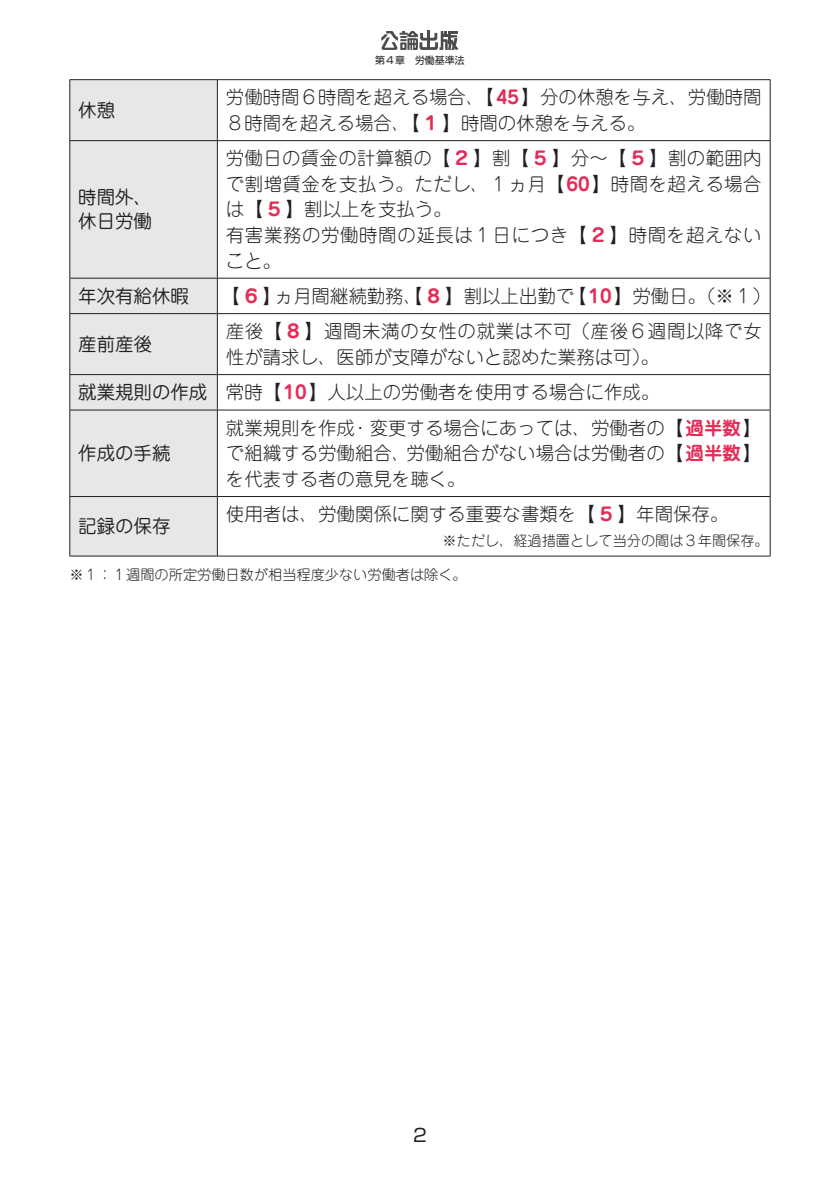
<style>
.page{position:relative;width:840px;height:1191px;background:#fff}
.page>*{position:absolute;margin:0;border:0;box-sizing:border-box;transform-origin:0 0}
.t1{font:300 18.4px/25.6px "Jun 101 Pro";color:#231f20}
.t2{font:300 18.4px/25.6px "Jun 101 Pro";letter-spacing:.025em;color:#231f20}
.t3{font:300 18.4px/25.6px "Jun 101 Pro";letter-spacing:.035em;color:#231f20}
.t4{font:18.4px/24px "Jun 201 Pro";color:#231f20}
.t5{font:18px "Shin Go Pro";color:#231f20}
.t6{font:300 14.2px "Jun 101 Pro";color:#231f20}
.t7{font:10px "Shin Go Pro";color:#231f20}
.s1{font-family:"Jun 501 Pro";font-weight:700;color:#e42c57}
.s2{font-family:"Jun 201 Pro";font-weight:400}
</style>
<div class="page">
<svg style="left:381px;top:31px;width:77px;height:19px"></svg>
<div style="left:70px;top:80px;width:147px;height:476px;background:#e6e7e9"></div>
<hr style="left:69px;top:79px;width:148px;height:1px;background:#231f20">
<hr style="left:69px;top:80px;width:1px;height:60px;background:#231f20">
<hr style="left:217px;top:79px;width:553px;height:1px;background:#231f20">
<hr style="left:217px;top:80px;width:1px;height:60px;background:#231f20">
<hr style="left:769px;top:80px;width:1px;height:60px;background:#231f20">
<hr style="left:69px;top:140px;width:148px;height:1px;background:#231f20">
<hr style="left:69px;top:141px;width:1px;height:137px;background:#231f20">
<hr style="left:217px;top:140px;width:553px;height:1px;background:#231f20">
<hr style="left:217px;top:141px;width:1px;height:137px;background:#231f20">
<hr style="left:769px;top:141px;width:1px;height:137px;background:#231f20">
<hr style="left:69px;top:278px;width:148px;height:1px;background:#231f20">
<hr style="left:69px;top:278px;width:1px;height:35px;background:#231f20">
<hr style="left:217px;top:278px;width:553px;height:1px;background:#231f20">
<hr style="left:217px;top:278px;width:1px;height:35px;background:#231f20">
<hr style="left:769px;top:278px;width:1px;height:35px;background:#231f20">
<hr style="left:69px;top:313px;width:148px;height:1px;background:#231f20">
<hr style="left:69px;top:314px;width:1px;height:60px;background:#231f20">
<hr style="left:217px;top:313px;width:553px;height:1px;background:#231f20">
<hr style="left:217px;top:314px;width:1px;height:60px;background:#231f20">
<hr style="left:769px;top:314px;width:1px;height:60px;background:#231f20">
<hr style="left:69px;top:374px;width:148px;height:1px;background:#231f20">
<hr style="left:69px;top:375px;width:1px;height:35px;background:#231f20">
<hr style="left:217px;top:374px;width:553px;height:1px;background:#231f20">
<hr style="left:217px;top:375px;width:1px;height:35px;background:#231f20">
<hr style="left:769px;top:375px;width:1px;height:35px;background:#231f20">
<hr style="left:69px;top:410px;width:148px;height:1px;background:#231f20">
<hr style="left:69px;top:410px;width:1px;height:86px;background:#231f20">
<hr style="left:217px;top:410px;width:553px;height:1px;background:#231f20">
<hr style="left:217px;top:410px;width:1px;height:86px;background:#231f20">
<hr style="left:769px;top:410px;width:1px;height:86px;background:#231f20">
<hr style="left:69px;top:496px;width:148px;height:1px;background:#231f20">
<hr style="left:69px;top:497px;width:1px;height:59px;background:#231f20">
<hr style="left:217px;top:496px;width:553px;height:1px;background:#231f20">
<hr style="left:217px;top:497px;width:1px;height:59px;background:#231f20">
<hr style="left:769px;top:497px;width:1px;height:59px;background:#231f20">
<hr style="left:69px;top:556px;width:148px;height:1px;background:#231f20">
<hr style="left:217px;top:556px;width:553px;height:1px;background:#231f20">
<p class="t4" style="left:78px;top:96px;width:38px">休憩</p>
<p class="t4" style="left:78px;top:183px;width:75px">時間外、休日労働</p>
<p class="t7" style="left:375px;top:52px;width:91px">第４章　労働基準法</p>
<p class="t1" style="left:226px;top:82px;width:537px">労働時間６時間を超える場合、【<span class="s1">45</span>】分の休憩を与え、労働時間<br>８時間を超える場合、【<span class="s1">１</span>】時間の休憩を与える。</p>
<p class="t2" style="left:226px;top:143px;width:537px">労働日の賃金の計算額の【<span class="s1">２</span>】割【<span class="s1">５</span>】分～【<span class="s1">５</span>】割の範囲内で割増賃金を支払う。ただし、１ヵ月【<span class="s1">60</span>】時間を超える場合は【<span class="s1">５</span>】割以上を支払う。<br>有害業務の労働時間の延長は１日につき【<span class="s1">２</span>】時間を超えないこと。</p>
<p class="t4" style="left:78px;top:282px;width:112px">年次有給休暇</p>
<p class="t1" style="left:221px;top:281px;width:550px">【<span class="s1">６</span>】ヵ月間継続勤務、【<span class="s1">８</span>】割以上出勤で【<span class="s1">10</span>】労働日。（※１）</p>
<p class="t4" style="left:78px;top:330px;width:75px">産前産後</p>
<p class="t3" style="left:226px;top:316px;width:537px">産後【<span class="s1">８</span>】週間未満の女性の就業は不可（産後６週間以降で女性が請求し、医師が支障がないと認めた業務は可）。</p>
<p class="t1" style="left:78px;top:377px;width:582px"><span class="s2">就業規則の作成</span> 常時【<span class="s1">10</span>】人以上の労働者を使用する場合に作成。</p>
<p class="t4" style="left:78px;top:439px;width:94px">作成の手続</p>
<p class="t1" style="left:226px;top:413px;width:537px;text-align:justify">就業規則を作成・変更する場合にあっては、労働者の【<span class="s1">過半数</span>】で組織する労働組合、労働組合がない場合は労働者の【<span class="s1">過半数</span>】を代表する者の意見を聴く。</p>
<p class="t1" style="left:226px;top:499px;width:504px">使用者は、労働関係に関する重要な書類を【<span class="s1">５</span>】年間保存。</p>
<p class="t6" style="left:442px;top:529px;width:327px">※ただし、経過措置として当分の間は３年間保存。</p>
<p class="t6" style="left:69px;top:563px;width:398px">※１：１週間の所定労働日数が相当程度少ない労働者は除く。</p>
<p class="t4" style="left:78px;top:512px;width:94px">記録の保存</p>
<p class="t5" style="left:413px;top:1120px;width:15px">2</p>
</div>
